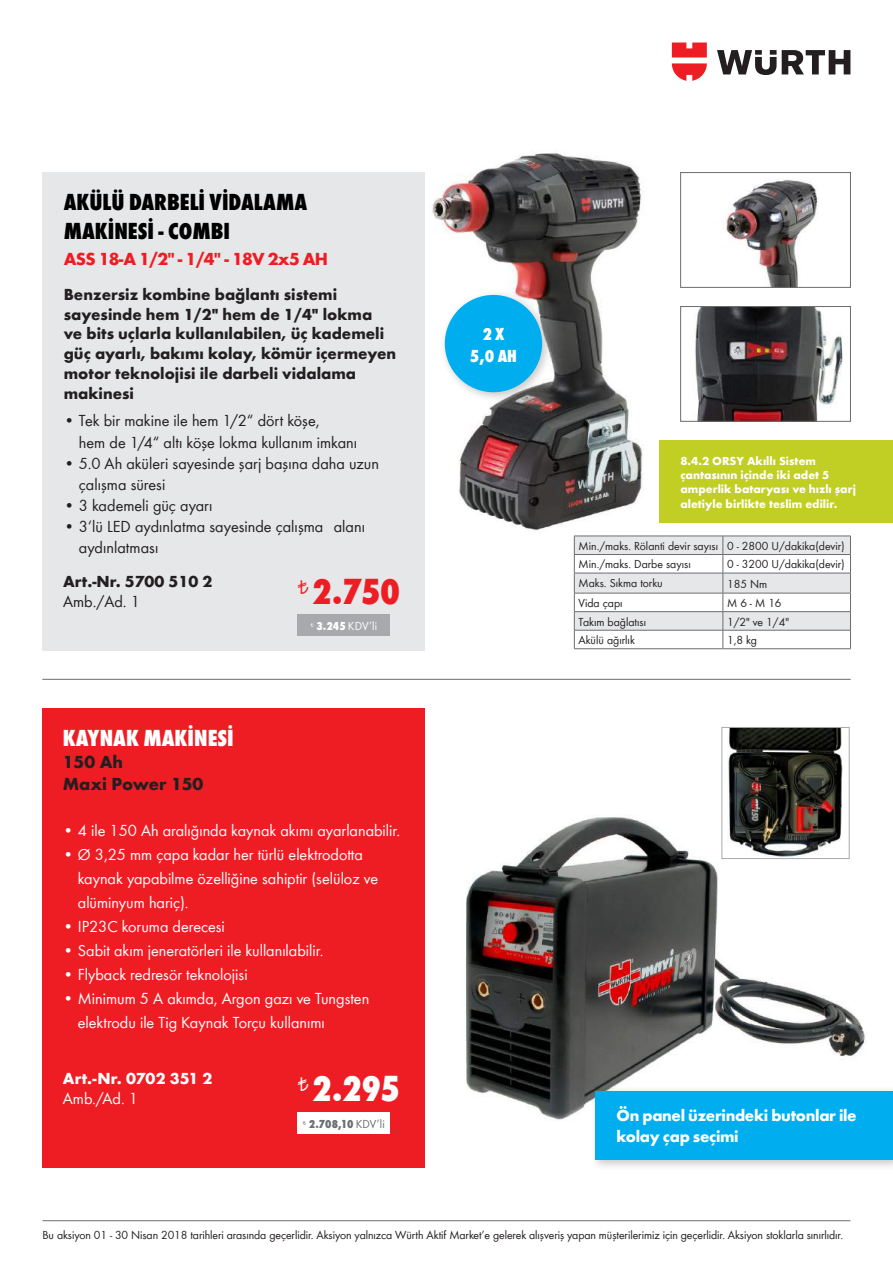
<style>
.page{position:relative;width:893px;height:1263px;background:#fff}
.page>*{position:absolute;margin:0;border:0;box-sizing:border-box;transform-origin:0 0}
.t1{font:37.5px "Wuerth Extra Bold Cond Caps";color:#ee1d23}
.t2{font:37.5px "Wuerth Extra Bold Cond Caps";color:#fff}
.t3{font:24px/28.8px "Wuerth Extra Bold Cond Caps";color:#000}
.t4{font:24px "Wuerth Extra Bold Cond Caps";color:#fff}
.t5{font:700 18px "Wuerth";letter-spacing:-.04em;color:#ee1d23}
.t6{font:700 18px/22px "Wuerth";color:#231f20}
.t7{font:18px/21.6px "Wuerth Extra Bold Cond Caps";color:#fff;text-align:center}
.t8{font:16.5px/24px "Wuerth";color:#fff}
.t9{font:16.5px/21px "Wuerth";color:#231f20}
.t10{font:700 16.5px/19.8px "Wuerth";color:#231f20}
.t11{font:700 16.5px/21px "Wuerth";letter-spacing:-.02em;color:#fff}
.t12{font:700 16.5px "Wuerth";letter-spacing:.005em;color:#fff}
.t13{font:12px/18.6px "Wuerth";letter-spacing:-.005em;color:#231f20}
.t14{font:700 12px/14.4px "Wuerth";color:#fff}
.t15{font:12px "Wuerth Extra Bold Cond Caps";color:#6c6d70}
.t16{font:12px "Wuerth";color:#fff}
.t17{font:5.25px "Abaku TL Sym Sans";color:#fff}
.t18{font:5.25px "Abaku TL Sym Sans";color:#6c6d70}
.s1{font-weight:800;font-stretch:condensed}
.s2{font-family:"Wuerth Extra Bold Cond Caps"}
.s3{font-family:"Wuerth"}
</style>
<div class="page">
<hr style="left:43px;top:1220px;width:807px;height:1px;background:#6c6d70">
<img style="left:432px;top:153px;width:249px;height:431px">
<img style="left:725px;top:180px;width:93px;height:106px">
<div style="left:680px;top:172px;width:171px;height:116px;border:1px solid #6c6d70"></div>
<img style="left:694px;top:308px;width:149px;height:112px">
<div style="left:680px;top:306px;width:171px;height:116px;border:1px solid #6c6d70"></div>
<div style="left:43px;top:172px;width:382px;height:479px;background:#e6e7e9"></div>
<div style="left:659px;top:440px;width:234px;height:83px;background:#c1ce23"></div>
<svg style="left:574px;top:536px;width:277px;height:112px"></svg>
<hr style="left:574px;top:648px;width:149px;height:1px;background:#6c6d70">
<hr style="left:723px;top:648px;width:128px;height:1px;background:#6c6d70">
<div style="left:440px;top:290px;width:113px;height:113px;background:#231f20;opacity:.25"></div>
<div style="left:445px;top:295px;width:97px;height:97px;background:#00aeef;border-radius:50%"></div>
<svg style="left:717px;top:50px;width:133px;height:25px"></svg>
<svg style="left:672px;top:43px;width:35px;height:38px"></svg>
<hr style="left:42px;top:679px;width:809px;height:1px;background:#6c6d70">
<div style="left:298px;top:614px;width:92px;height:22px;background:#a8a9ad"></div>
<img style="left:466px;top:815px;width:399px;height:305px">
<div style="left:590px;top:1085px;width:303px;height:86px;background:#231f20;opacity:.25"></div>
<div style="left:595px;top:1091px;width:298px;height:69px;background:#00aeef"></div>
<img style="left:727px;top:729px;width:116px;height:128px">
<div style="left:722px;top:727px;width:127px;height:132px;border:1px solid #a8a9ad"></div>
<div style="left:43px;top:708px;width:382px;height:459px;background:#ee1d23"></div>
<div style="left:298px;top:1112px;width:92px;height:21px;background:#fff"></div>
<h2 class="t3" style="left:64px;top:186px;width:245px">AKÜLÜ DARBELİ VİDALAMA<br>MAKİNESİ - COMBI</h2>
<h3 class="t5" style="left:64px;top:245px;width:266px">ASS 18-A 1/2" - 1/4" - 18V 2x5 AH</h3>
<h3 class="t10" style="left:64px;top:283px;width:334px">Benzersiz kombine bağlantı sistemi sayesinde hem 1/2<span class="s1">"</span> hem de 1/4<span class="s1">"</span> lokma<br>ve bits uçlarla kullanılabilen, üç kademeli güç ayarlı, bakımı kolay, kömür içermeyen motor teknolojisi ile darbeli vidalama makinesi</h3>
<h3 class="t9" style="left:79px;top:410px;width:280px;text-indent:-15px">• Tek bir makine ile hem 1/2“ dört köşe,<br>hem de 1/4“ altı köşe lokma kullanım imkanı</h3>
<h3 class="t9" style="left:79px;top:452px;width:302px;text-indent:-15px">• 5.0 Ah aküleri sayesinde şarj başına daha uzun çalışma süresi</h3>
<h3 class="t9" style="left:64px;top:494px;width:150px">• 3 kademeli güç ayarı</h3>
<h3 class="t9" style="left:79px;top:515px;width:288px;text-indent:-15px">• 3‘lü LED aydınlatma sayesinde çalışma alanı aydınlatması</h3>
<h3 class="t10" style="left:63px;top:570px;width:151px">Art.-Nr. 5700 510 2</h3>
<h3 class="t9" style="left:63px;top:590px;width:78px">Amb./Ad. 1</h3>
<h1 class="t1" style="left:298px;top:565px;width:104px"><sup>¨</sup> 2.750</h1>
<p class="t17" style="left:310px;top:622px;width:5px">¨</p>
<p class="t16" style="left:316px;top:618px;width:62px"><span class="s2">3.245</span> KDV’li</p>
<h2 class="t4" style="left:63px;top:721px;width:173px">KAYNAK MAKİNESİ</h2>
<h3 class="t6" style="left:63px;top:750px;width:142px">150 Ah<br>Maxi Power 150</h3>
<h3 class="t8" style="left:63px;top:817px;width:339px">• 4 ile 150 Ah aralığında kaynak akımı ayarlanabilir.</h3>
<h3 class="t8" style="left:78px;top:841px;width:302px;text-indent:-15px">• Ø 3,25 mm çapa kadar her türlü elektrodotta kaynak yapabilme özelliğine sahiptir (selüloz ve alüminyum hariç).</h3>
<h3 class="t8" style="left:63px;top:913px;width:164px">• IP23C koruma derecesi</h3>
<h3 class="t8" style="left:63px;top:937px;width:262px">• Sabit akım jeneratörleri ile kullanılabilir.</h3>
<h3 class="t8" style="left:63px;top:961px;width:186px">• Flyback redresör teknolojisi</h3>
<h3 class="t8" style="left:78px;top:985px;width:293px;text-indent:-15px">• Minimum 5 A akımda, Argon gazı ve Tungsten elektrodu ile Tig Kaynak Torçu kullanımı</h3>
<h3 class="t12" style="left:63px;top:1067px;width:151px">Art.-Nr. 0702 351 2</h3>
<h3 class="t8" style="left:63px;top:1086px;width:77px">Amb./Ad. 1</h3>
<h1 class="t2" style="left:298px;top:1062px;width:104px"><sup>¨</sup> 2.295</h1>
<p class="t18" style="left:303px;top:1119px;width:5px">¨</p>
<p class="t15" style="left:309px;top:1115px;width:78px">2.708,10 <span class="s3">KDV’li</span></p>
<h3 class="t7" style="left:470px;top:322px;width:49px">2 x<br>5,0 Ah</h3>
<p class="t14" style="left:680px;top:452px;width:177px">8.4.2 ORSY Akıllı Sistem çantasının içinde iki adet 5 amperlik bataryası ve hızlı şarj aletiyle birlikte teslim edilir.</p>
<p class="t13" style="left:579px;top:536px;width:268px">Min./maks. Rölanti devir sayısı 0 - 2800 U/dakika(devir)<br>Min./maks. Darbe sayısı</p>
<p class="t13" style="left:727px;top:554px;width:119px">0 - 3200 U/dakika(devir)</p>
<p class="t13" style="left:579px;top:573px;width:86px">Maks. Sıkma torku</p>
<p class="t13" style="left:727px;top:574px;width:42px">185 Nm</p>
<p class="t13" style="left:579px;top:593px;width:45px">Vida çapı</p>
<p class="t13" style="left:727px;top:593px;width:56px">M 6 - M 16</p>
<p class="t13" style="left:579px;top:612px;width:69px">Takım bağlatısı</p>
<p class="t13" style="left:727px;top:612px;width:63px">1/2" ve 1/4"</p>
<p class="t13" style="left:579px;top:630px;width:58px">Akülü ağırlık</p>
<p class="t13" style="left:727px;top:630px;width:31px">1,8 kg</p>
<h3 class="t11" style="left:617px;top:1103px;width:242px">Ön panel üzerindeki butonlar ile kolay çap seçimi</h3>
<p class="t13" style="left:43px;top:1225px;width:802px">Bu aksiyon 01 - 30 Nisan 2018 tarihleri arasında geçerlidir. Aksiyon yalnızca Würth Aktif Market’e gelerek alışveriş yapan müşterilerimiz için geçerlidir. Aksiyon stoklarla sınırlıdır.</p>
</div>
